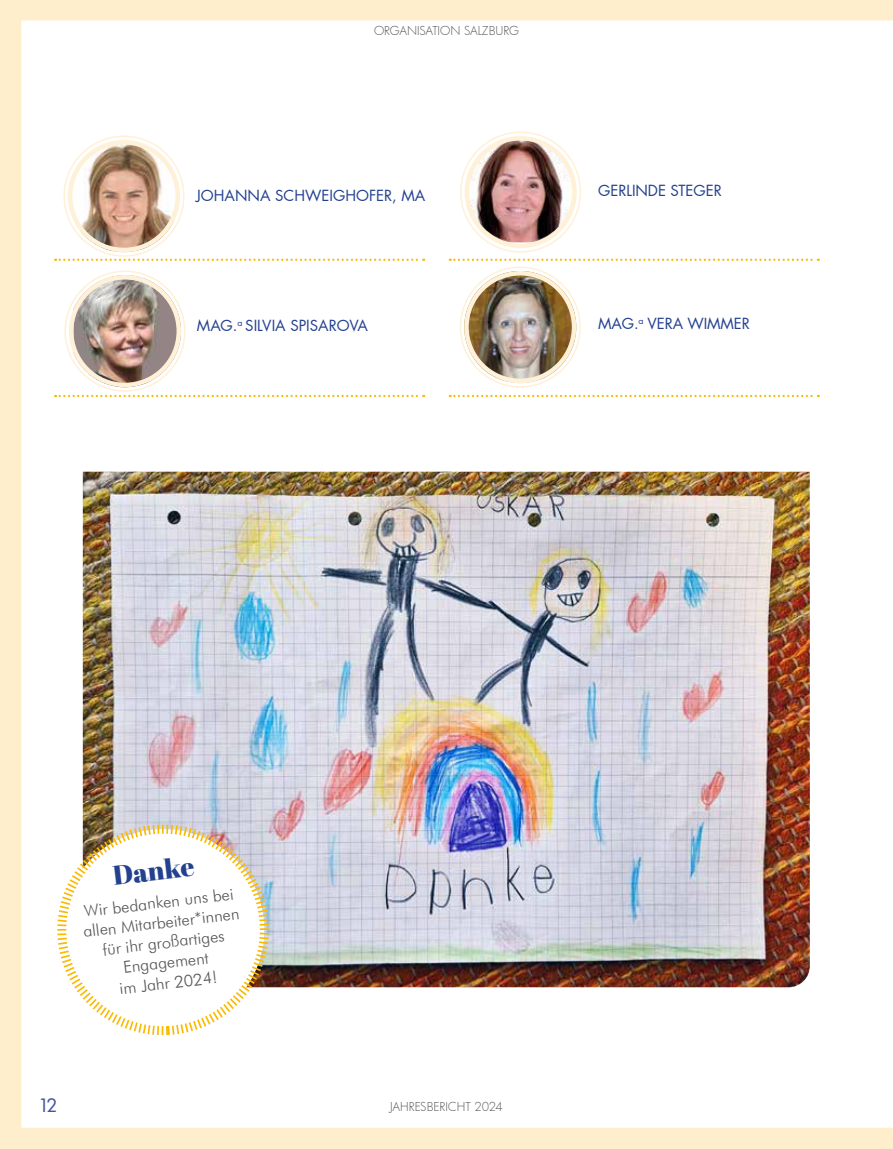
<style>
.page{position:relative;width:893px;height:1149px;background:#fff}
.page>*{position:absolute;margin:0;border:0;box-sizing:border-box;transform-origin:0 0}
.t1{font:27px "Abril Fatface";color:#23418e}
.t2{font:500 18px "Futura";color:#45569d}
.t3{font:300 16.5px/20.2px "Futura BT";color:#565555;text-align:center}
.t4{font:15px "Futura LT Pro";color:#23418e}
.t5{font:300 12px "Futura";color:#565555}
</style>
<div class="page">
<img style="left:0;top:0;width:893px;height:1148px">
<svg style="left:56px;top:822px;width:215px;height:214px"></svg>
<img style="left:464px;top:271px;width:112px;height:112px;border-radius:56px">
<div style="left:460px;top:266px;width:121px;height:121px;border:2px solid #fff1d7;border-radius:50%"></div>
<div style="left:464px;top:271px;width:112px;height:112px;border:4px solid #fff1d7;border-radius:50%"></div>
<img style="left:469px;top:138px;width:104px;height:104px">
<div style="left:460px;top:131px;width:121px;height:121px;border:2px solid #fff1d7;border-radius:50%"></div>
<div style="left:465px;top:136px;width:112px;height:112px;border:4px solid #fff1d7;border-radius:50%"></div>
<svg style="left:450px;top:258px;width:369px;height:3px"></svg>
<svg style="left:55px;top:258px;width:369px;height:3px"></svg>
<svg style="left:450px;top:394px;width:369px;height:3px"></svg>
<svg style="left:55px;top:394px;width:369px;height:3px"></svg>
<img style="left:68px;top:140px;width:112px;height:112px;border-radius:56px">
<div style="left:63px;top:135px;width:121px;height:122px;border:2px solid #fff1d7;border-radius:50%"></div>
<div style="left:68px;top:140px;width:112px;height:112px;border:4px solid #fff1d7;border-radius:50%"></div>
<img style="left:73px;top:275px;width:108px;height:112px">
<div style="left:64px;top:270px;width:122px;height:121px;border:2px solid #fff1d7;border-radius:50%"></div>
<div style="left:69px;top:275px;width:112px;height:112px;border:4px solid #fff1d7;border-radius:50%"></div>
<p class="t5" style="left:374px;top:23px;width:146px">ORGANISATION SALZBURG</p>
<p class="t4" style="left:196px;top:185px;width:231px">JOHANNA SCHWEIGHOFER, MA</p>
<p class="t4" style="left:197px;top:315px;width:173px">MAG.<sup>a</sup> SILVIA SPISAROVA</p>
<p class="t4" style="left:598px;top:180px;width:125px">GERLINDE STEGER</p>
<p class="t4" style="left:598px;top:313px;width:153px">MAG.<sup>a</sup> VERA WIMMER</p>
<h1 class="t1" style="left:111px;top:856px;width:83px;rotate:-7deg">Danke</h1>
<p class="t3" style="left:80px;top:901px;width:158px;rotate:-7deg">Wir bedanken uns bei allen Mitarbeiter*innen für ihr großartiges<br>Engagement<br>im Jahr 2024!</p>
<p class="t2" style="left:39px;top:1092px;width:20px">12</p>
<p class="t5" style="left:390px;top:1097px;width:114px">JAHRESBERICHT 2024</p>
</div>
